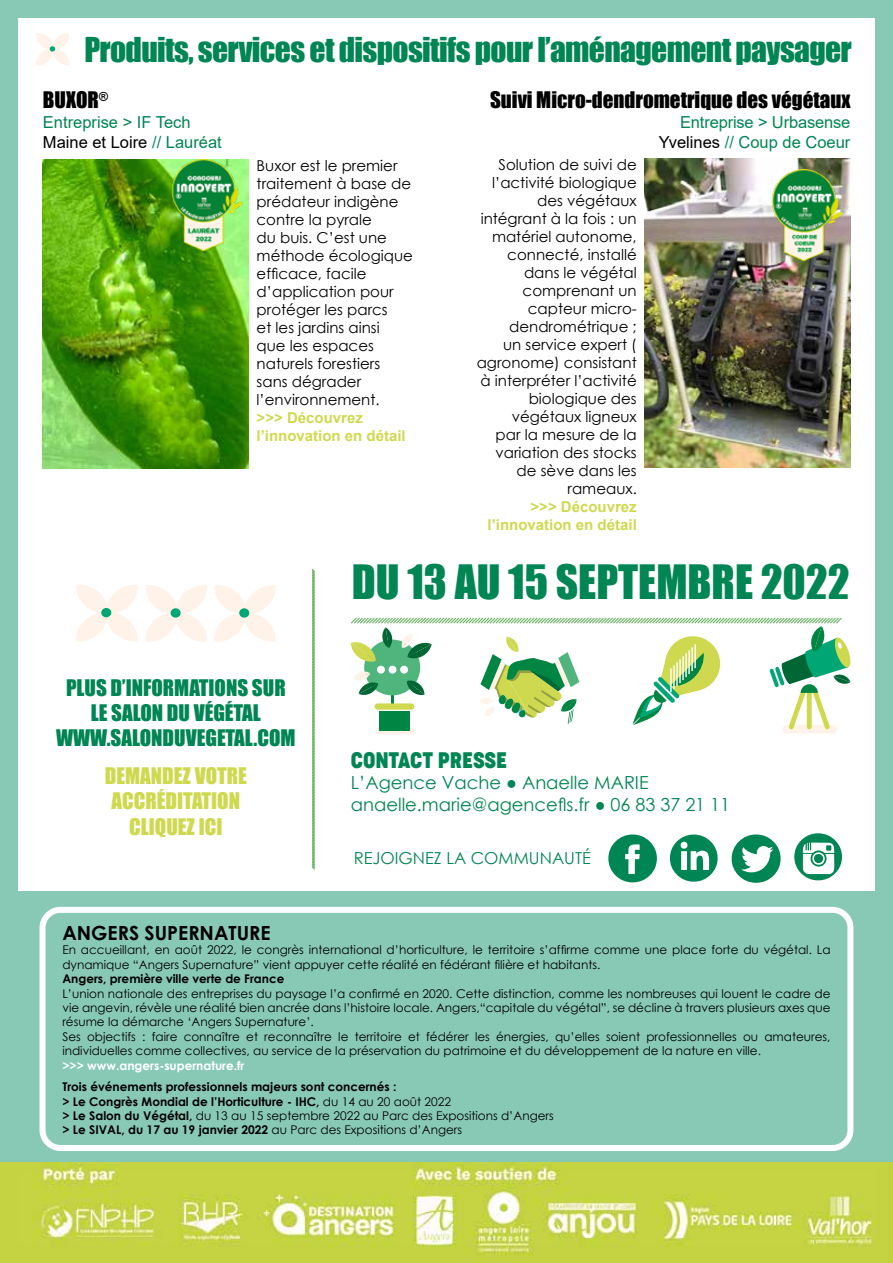
<style>
.page{position:relative;width:893px;height:1263px;background:#fff}
.page>*{position:absolute;margin:0;border:0;box-sizing:border-box;transform-origin:0 0}
.t1{font:87px "Social Circles";color:#008554}
.t2{font:43.5px "Impact";color:#008554}
.t3{font:31.5px "Impact";letter-spacing:-.02em;color:#008554}
.t4{font:21px/25.2px "Impact";color:#008554;text-align:center}
.t5{font:21px "Impact";color:#000}
.t6{font:21px/25.2px "Impact";color:#cfd94f;text-align:center}
.t7{font:21px "Cocogoose Condensed Trial";color:#008554}
.t8{font:700 19.5px "Century Gothic";color:#000}
.t9{font:18px/21.6px "Century Gothic";color:#008554}
.t10{font:16.5px/19.8px "Arial";color:#008554}
.t11{font:16.5px "Century Gothic";color:#008554}
.t12{font:15px/18px "Century Gothic";color:#000}
.t13{font:700 15px/18px "Arial";color:#cfd94f}
.t14{font:12px/14.4px "Century Gothic";color:#000}
.t15{font:700 12px/14.4px "Century Gothic";color:#000}
.t16{font:700 12px "Century Gothic";color:#fff}
.s1{color:#000}
.s2{font-weight:400}
</style>
<div class="page">
<div style="left:876px;top:0;width:17px;height:1263px;background:#88c9b5"></div>
<div style="left:0;top:0;width:17px;height:1263px;background:#88c9b5"></div>
<div style="left:0;top:0;width:893px;height:17px;background:#88c9b5"></div>
<svg style="left:36px;top:33px;width:33px;height:33px"></svg>
<img style="left:43px;top:160px;width:205px;height:309px">
<img style="left:645px;top:159px;width:205px;height:309px">
<img style="left:156px;top:160px;width:93px;height:91px">
<img style="left:757px;top:169px;width:94px;height:91px">
<div style="left:0;top:891px;width:893px;height:279px;background:#88c9b5"></div>
<div style="left:40px;top:907px;width:813px;height:244px;border:6px solid #fff;border-radius:18px"></div>
<div style="left:782px;top:725px;width:55px;height:8px;background:#fff2e8;border-radius:4px"></div>
<div style="left:375px;top:728px;width:41px;height:7px;background:#fff2e8;border-radius:3px"></div>
<div style="left:379px;top:711px;width:31px;height:20px;background:#008542"></div>
<svg style="left:350px;top:617px;width:501px;height:112px"></svg>
<svg style="left:312px;top:569px;width:3px;height:301px"></svg>
<svg style="left:76px;top:585px;width:62px;height:57px"></svg>
<div style="left:101px;top:608px;width:10px;height:9px;background:#00a673;border-radius:50%"></div>
<svg style="left:145px;top:585px;width:131px;height:57px"></svg>
<div style="left:239px;top:608px;width:10px;height:10px;background:#00a673;border-radius:50%"></div>
<img style="left:0;top:1162px;width:893px;height:101px">
<h3 class="t3" style="left:84px;top:25px;width:769px">Produits, services et dispositifs pour l’aménagement paysager</h3>
<h3 class="t5" style="left:43px;top:84px;width:67px">BUXOR<sup>®</sup></h3>
<h3 class="t10" style="left:43px;top:112px;width:180px">Entreprise &gt; IF Tech<br><span class="s1">Maine et Loire</span> // Lauréat</h3>
<p class="t12" style="left:257px;top:156px;width:158px">Buxor est le premier traitement à base de prédateur indigène contre la pyrale<br>du buis. C’est une méthode écologique efficace, facile d’application pour protéger les parcs<br>et les jardins ainsi<br>que les espaces naturels forestiers sans dégrader l’environnement.</p>
<p class="t13" style="left:257px;top:409px;width:151px">&gt;&gt;&gt; Découvrez l’innovation en détail</p>
<h3 class="t5" style="left:490px;top:84px;width:362px">Suivi Micro-dendrometrique des végétaux</h3>
<h3 class="t10" style="left:659px;top:112px;width:193px;text-align:right">Entreprise &gt; Urbasense<br><span class="s1">Yvelines</span> // Coup de Coeur</h3>
<p class="t12" style="left:477px;top:155px;width:162px;text-align:right">Solution de suivi de l’activité biologique des végétaux intégrant à la fois : un matériel autonome, connecté, installé dans le végétal comprenant un capteur micro&shy;dendrométrique ;<br>un service expert ( agronome) consistant à interpréter l’activité biologique des végétaux ligneux<br>par la mesure de la variation des stocks de sève dans les rameaux.</p>
<p class="t13" style="left:488px;top:498px;width:151px;text-align:right">&gt;&gt;&gt; Découvrez l’innovation en détail</p>
<h3 class="t4" style="left:56px;top:674px;width:241px">PLUS D’INFORMATIONS SUR<br>LE SALON DU VÉGÉTAL<br>WWW.SALONDUVEGETAL.COM</h3>
<h3 class="t6" style="left:105px;top:763px;width:144px">DEMANDEZ VOTRE<br>ACCRÉDITATION<br>CLIQUEZ ICI</h3>
<h2 class="t2" style="left:352px;top:548px;width:499px">DU 13 AU 15 SEPTEMBRE 2022</h2>
<h3 class="t7" style="left:351px;top:746px;width:158px">CONTACT PRESSE</h3>
<h3 class="t9" style="left:351px;top:772px;width:381px">L’Agence Vache ● Anaelle MARIE anaelle.marie@agencefls.fr ● 06 83 37 21 11</h3>
<h3 class="t11" style="left:354px;top:846px;width:239px">REJOIGNEZ LA COMMUNAUTÉ</h3>
<h1 class="t1" style="left:602px;top:807px;width:249px">flti</h1>
<h3 class="t8" style="left:62px;top:918px;width:210px">ANGERS SUPERNATURE</h3>
<p class="t14" style="left:62px;top:942px;width:770px">En accueillant, en août 2022, le congrès international d’horticulture, le territoire s’affirme comme une place forte du végétal. La dynamique “Angers Supernature” vient appuyer cette réalité en fédérant filière et habitants.</p>
<p class="t15" style="left:62px;top:971px;width:223px">Angers, première ville verte de France</p>
<p class="t14" style="left:62px;top:986px;width:770px">L’union nationale des entreprises du paysage l’a confirmé en 2020. Cette distinction, comme les nombreuses qui louent le cadre de vie angevin, révèle une réalité bien ancrée dans l’histoire locale. Angers,“capitale du végétal”, se décline à travers plusieurs axes que résume la démarche ‘Angers Supernature’.<br>Ses objectifs : faire connaître et reconnaître le territoire et fédérer les énergies, qu’elles soient professionnelles ou amateures, individuelles comme collectives, au service de la préservation du patrimoine et du développement de la nature en ville.</p>
<p class="t16" style="left:62px;top:1056px;width:183px">&gt;&gt;&gt; www.angers-supernature.fr</p>
<p class="t15" style="left:62px;top:1079px;width:493px">Trois événements professionnels majeurs sont concernés :<br>&gt; Le Congrès Mondial de l’Horticulture - IHC, <span class="s2">du 14 au 20 août 2022<br></span>&gt; Le Salon du Végétal, <span class="s2">du 13 au 15 septembre 2022 au Parc des Expositions d’Angers </span>&gt; Le SIVAL, du 17 au 19 janvier 2022 <span class="s2">au Parc des Expositions d’Angers</span></p>
</div>
